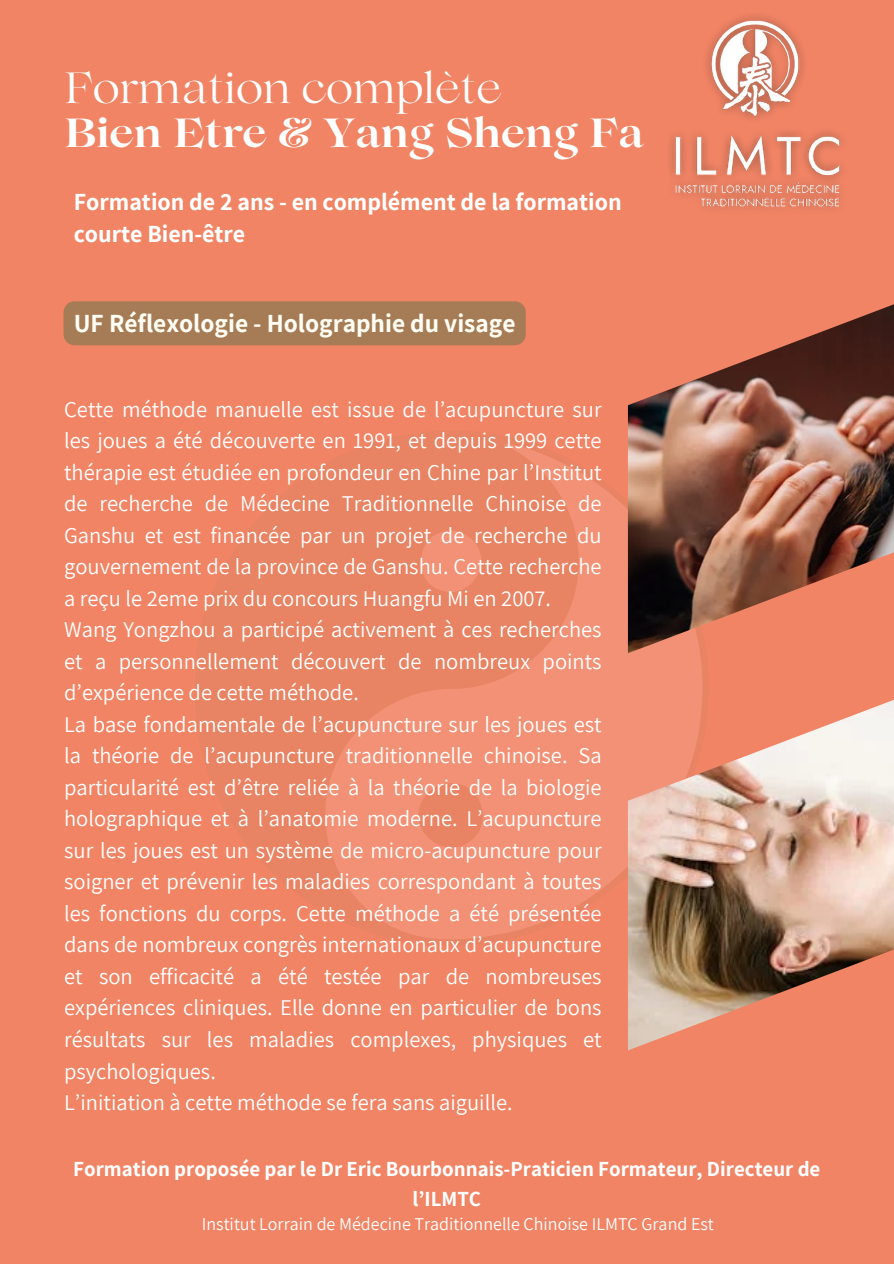
<style>
.page{position:relative;width:894px;height:1264px;background:#fff}
.page>*{position:absolute;margin:0;border:0;box-sizing:border-box;transform-origin:0 0}
.t1{font:43.5px "Lovelace";color:#fff}
.t2{font:700 40.5px "Lovelace";color:#fff}
.t3{font:700 25.5px "Assistant";color:#fffdf4}
.t4{font:700 24px/32.7px "Assistant";color:#fff}
.t5{font:22.5px/31.5px "Assistant";color:#fff}
.t6{font:700 21px/29.2px "Assistant";color:#fff;text-align:center}
.t7{font:18px "Assistant";color:#fff}
</style>
<div class="page">
<div style="left:0;top:0;width:893px;height:1263px;background:#f18465"></div>
<svg style="left:325px;top:444px;width:377px;height:495px;fill:#f29175"></svg>
<img style="left:670px;top:15px;width:172px;height:192px">
<div style="left:64px;top:301px;width:461px;height:44px;background:#a57c55;border-radius:11px"></div>
<img style="left:627px;top:304px;width:266px;height:349px">
<img style="left:627px;top:672px;width:266px;height:378px">
<h1 class="t1" style="left:64px;top:71px;width:438px">Formation complète</h1>
<p class="t2" style="left:64px;top:118px;width:581px">Bien Etre &amp; Yang Sheng Fa</p>
<h3 class="t4" style="left:74px;top:185px;width:549px">Formation de 2 ans - en complément de la formation courte Bien-être</h3>
<h3 class="t3" style="left:74px;top:306px;width:443px">UF Réflexologie - Holographie du visage</h3>
<h2 class="t5" style="left:64px;top:392px;width:539px">Cette méthode manuelle est issue de l’acupuncture sur les joues a été découverte en 1991, et depuis 1999 cette thérapie est étudiée en profondeur en Chine par l’Institut de recherche de Médecine Traditionnelle Chinoise de Ganshu et est financée par un projet de recherche du gouvernement de la province de Ganshu. Cette recherche a reçu le 2eme prix du concours Huangfu Mi en 2007.<br>Wang Yongzhou a participé activement à ces recherches et a personnellement découvert de nombreux points d’expérience de cette méthode.<br>La base fondamentale de l’acupuncture sur les joues est la théorie de l’acupuncture traditionnelle chinoise. Sa particularité est d’être reliée à la théorie de la biologie holographique et à l’anatomie moderne. L’acupuncture sur les joues est un système de micro-acupuncture pour soigner et prévenir les maladies correspondant à toutes les fonctions du corps. Cette méthode a été présentée dans de nombreux congrès internationaux d’acupuncture et son efficacité a été testée par de nombreuses expériences cliniques. Elle donne en particulier de bons résultats sur les maladies complexes, physiques et psychologiques.<br>L’initiation à cette méthode se fera sans aiguille.</h2>
<h5 class="t6" style="left:73px;top:1153px;width:748px">Formation proposée par le Dr Eric Bourbonnais-Praticien Formateur, Directeur de l’ILMTC</h5>
<p class="t7" style="left:202px;top:1211px;width:513px">Institut Lorrain de Médecine Traditionnelle Chinoise ILMTC Grand Est</p>
</div>
